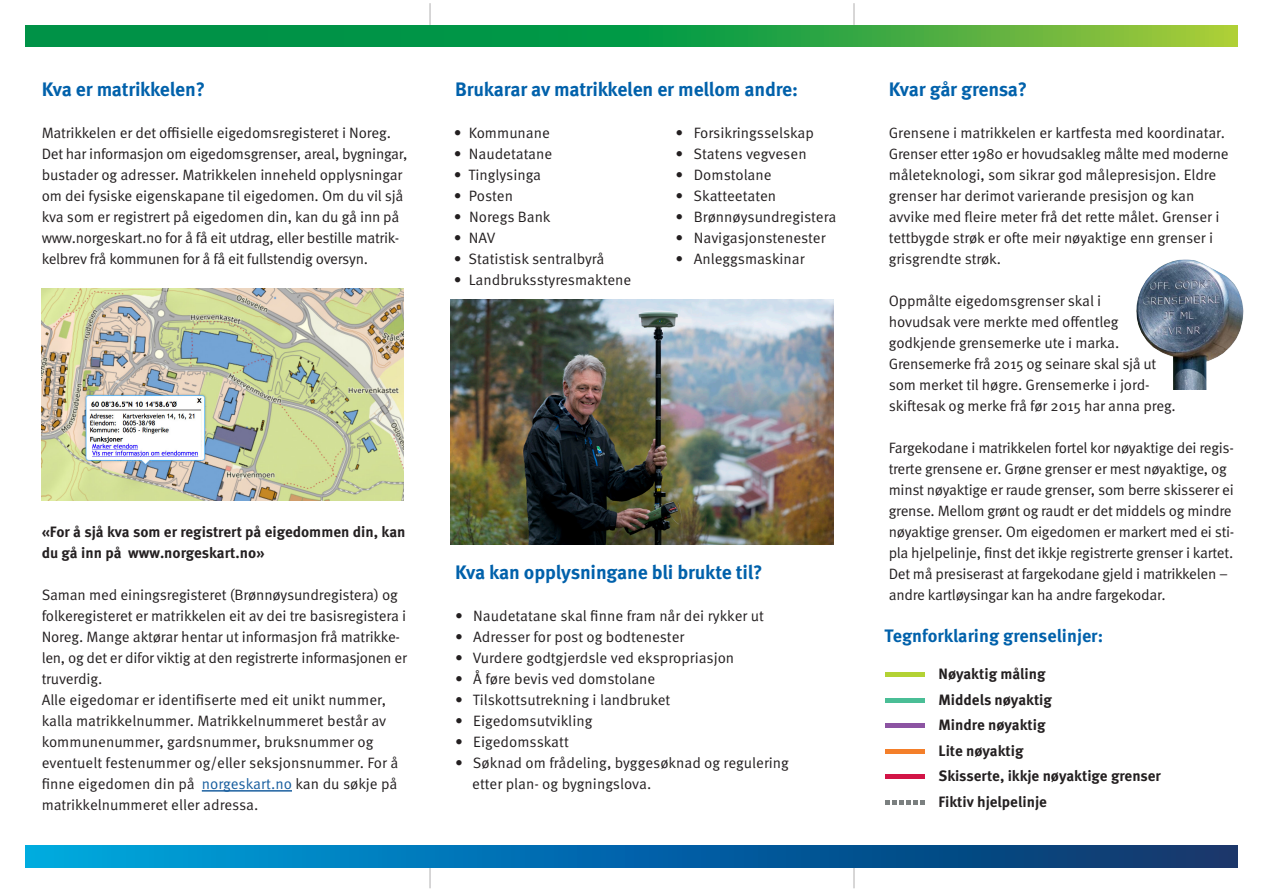
<style>
.page{position:relative;width:1263px;height:893px;background:#fff}
.page>*{position:absolute;margin:0;border:0;box-sizing:border-box;transform-origin:0 0}
.t1{font:700 19.5px "Meta OT";letter-spacing:-.01em;color:#0161ab}
.t2{font:700 18px "Meta OT";color:#0161ab}
.t3{font:15px/21px "Meta OT Norm";letter-spacing:-.01em;color:#231f20}
.t4{font:700 15px/21px "Meta OT";color:#231f20}
.s1{color:#175d9e}
</style>
<div class="page">
<hr style="left:202px;top:790px;width:90px;height:2px;background:#175d9e">
<svg style="left:25px;top:25px;width:1212px;height:22px;background:#27a243"></svg>
<div style="left:885px;top:672px;width:40px;height:5px;background:#b3d234"></div>
<hr style="left:885px;top:698px;width:40px;height:4px;background:#4abe96">
<div style="left:885px;top:723px;width:40px;height:5px;background:#8c54a2"></div>
<hr style="left:885px;top:749px;width:40px;height:4px;background:#f47f2a">
<div style="left:885px;top:774px;width:40px;height:5px;background:#d21446"></div>
<svg style="left:885px;top:800px;width:40px;height:4px"></svg>
<img style="left:1137px;top:260px;width:107px;height:130px">
<hr style="left:853px;top:3px;width:2px;height:22px;background:#231f20">
<hr style="left:853px;top:867px;width:2px;height:21px;background:#231f20">
<hr style="left:429px;top:3px;width:2px;height:22px;background:#231f20">
<hr style="left:429px;top:867px;width:2px;height:21px;background:#231f20">
<div style="left:25px;top:846px;width:1212px;height:21px;background:linear-gradient(to right,#00a4e2,#0c2f6b)"></div>
<img style="left:42px;top:288px;width:362px;height:213px">
<img style="left:451px;top:300px;width:382px;height:244px">
<p class="t1" style="left:42px;top:77px;width:165px">Kva er matrikkelen?</p>
<p class="t3" style="left:42px;top:122px;width:367px">Matrikkelen er det offisielle eigedomsregisteret i Noreg.<br>Det har informasjon om eigedomsgrenser, areal, bygningar, bustader og adresser. Matrikkelen inneheld opplysningar om dei fysiske eigenskapane til eigedomen. Om du vil sjå kva som er registrert på eigedomen din, kan du gå inn på www.norgeskart.no for å få eit utdrag, eller bestille matrik&shy;kelbrev frå kommunen for å få eit fullstendig oversyn.</p>
<p class="t1" style="left:455px;top:77px;width:344px">Brukarar av matrikkelen er mellom andre:</p>
<p class="t3" style="left:454px;top:122px;width:97px">• Kommunane</p>
<p class="t3" style="left:454px;top:143px;width:100px">• Naudetatane</p>
<p class="t3" style="left:454px;top:164px;width:89px">• Tinglysinga</p>
<p class="t3" style="left:454px;top:185px;width:61px">• Posten</p>
<p class="t3" style="left:454px;top:206px;width:98px">• Noregs Bank</p>
<p class="t3" style="left:454px;top:227px;width:43px">• NAV</p>
<p class="t3" style="left:454px;top:248px;width:152px">• Statistisk sentralbyrå</p>
<p class="t3" style="left:454px;top:269px;width:179px">• Landbruksstyresmaktene</p>
<p class="t3" style="left:675px;top:122px;width:140px">• Forsikringsselskap</p>
<p class="t3" style="left:675px;top:143px;width:133px">• Statens vegvesen</p>
<p class="t3" style="left:675px;top:164px;width:98px">• Domstolane</p>
<p class="t3" style="left:675px;top:185px;width:102px">• Skatteetaten</p>
<p class="t3" style="left:675px;top:206px;width:162px">• Brønnøysundregistera</p>
<p class="t3" style="left:675px;top:227px;width:152px">• Navigasjonstenester</p>
<p class="t3" style="left:675px;top:248px;width:131px">• Anleggsmaskinar</p>
<p class="t4" style="left:42px;top:521px;width:365px">«For å sjå kva som er registrert på eigedommen din, kan du gå inn på www.norgeskart.no»</p>
<p class="t3" style="left:42px;top:584px;width:367px">Saman med einingsregisteret (Brønnøysundregistera) og folkeregisteret er matrikkelen eit av dei tre basisregistera i Noreg. Mange aktørar hentar ut informasjon frå matrikke&shy;len, og det er difor viktig at den registrerte informasjonen er truverdig.</p>
<p class="t3" style="left:42px;top:689px;width:358px">Alle eigedomar er identifiserte med eit unikt nummer, kalla matrikkelnummer. Matrikkelnummeret består av kommunenummer, gardsnummer, bruksnummer og eventuelt festenummer og/eller seksjonsnummer. For å finne eigedomen din på <span class="s1">norgeskart.no</span> kan du søkje på matrikkelnummeret eller adressa.</p>
<p class="t1" style="left:455px;top:560px;width:309px">Kva kan opplysningane bli brukte til?</p>
<p class="t3" style="left:455px;top:605px;width:310px">• Naudetatane skal finne fram når dei rykker ut</p>
<p class="t3" style="left:455px;top:626px;width:231px">• Adresser for post og bodtenester</p>
<p class="t3" style="left:455px;top:647px;width:281px">• Vurdere godtgjerdsle ved ekspropriasjon</p>
<p class="t3" style="left:455px;top:668px;width:202px">• Å føre bevis ved domstolane</p>
<p class="t3" style="left:455px;top:689px;width:217px">• Tilskottsutrekning i landbruket</p>
<p class="t3" style="left:455px;top:710px;width:139px">• Eigedomsutvikling</p>
<p class="t3" style="left:455px;top:731px;width:115px">• Eigedomsskatt</p>
<p class="t3" style="left:455px;top:752px;width:335px">• Søknad om frådeling, byggesøknad og regulering</p>
<p class="t3" style="left:472px;top:773px;width:181px">etter plan- og bygningslova.</p>
<p class="t1" style="left:889px;top:77px;width:140px">Kvar går grensa?</p>
<p class="t3" style="left:889px;top:122px;width:341px">Grensene i matrikkelen er kartfesta med koordinatar.<br>Grenser etter 1980 er hovudsakleg målte med moderne måleteknologi, som sikrar god målepresisjon. Eldre grenser har derimot varierande presisjon og kan avvike med fleire meter frå det rette målet. Grenser i tettbygde strøk er ofte meir nøyaktige enn grenser i grisgrendte strøk.</p>
<p class="t3" style="left:889px;top:290px;width:214px">Oppmålte eigedomsgrenser skal i</p>
<p class="t3" style="left:889px;top:311px;width:231px">hovudsak vere merkte med offentleg</p>
<p class="t3" style="left:889px;top:332px;width:232px">godkjende grensemerke ute i marka.</p>
<p class="t3" style="left:889px;top:353px;width:269px">Grensemerke frå 2015 og seinare skal sjå ut</p>
<p class="t3" style="left:889px;top:374px;width:262px">som merket til høgre. Grensemerke i jord-</p>
<p class="t3" style="left:889px;top:395px;width:289px">skiftesak og merke frå før 2015 har anna preg.</p>
<p class="t3" style="left:889px;top:437px;width:347px">Fargekodane i matrikkelen fortel kor nøyaktige dei regis&shy;trerte grensene er. Grøne grenser er mest nøyaktige, og minst nøyaktige er raude grenser, som berre skisserer ei grense. Mellom grønt og raudt er det middels og mindre nøyaktige grenser. Om eigedomen er markert med ei sti&shy;pla hjelpelinje, finst det ikkje registrerte grenser i kartet.<br>Det må presiserast at fargekodane gjeld i matrikkelen – andre kartløysingar kan ha andre fargekodar.</p>
<p class="t2" style="left:884px;top:624px;width:220px">Tegnforklaring grenselinjer:</p>
<p class="t4" style="left:938px;top:664px;width:108px">Nøyaktig måling</p>
<p class="t4" style="left:938px;top:689px;width:115px">Middels nøyaktig</p>
<p class="t4" style="left:938px;top:715px;width:109px">Mindre nøyaktig</p>
<p class="t4" style="left:938px;top:740px;width:87px">Lite nøyaktig</p>
<p class="t4" style="left:938px;top:766px;width:224px">Skisserte, ikkje nøyaktige grenser</p>
<p class="t4" style="left:938px;top:791px;width:110px">Fiktiv hjelpelinje</p>
</div>
